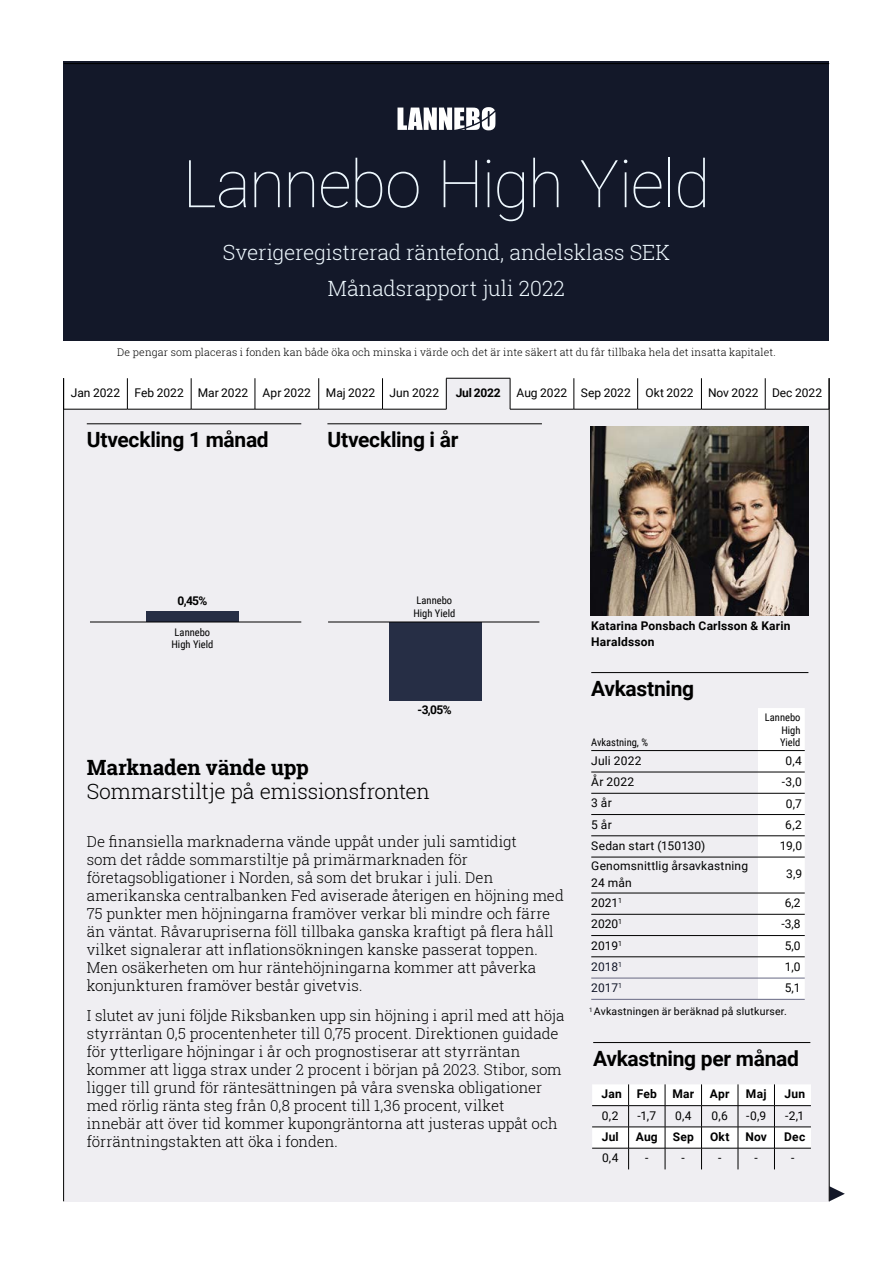
<style>
.page{position:relative;width:893px;height:1263px;background:#fff}
.page>*{position:absolute;margin:0;border:0;box-sizing:border-box;transform-origin:0 0}
.t1{font:100 66px "Roboto";letter-spacing:-.025em;color:#eef8fe}
.t2{font:300 21px/36px "Roboto Slab";letter-spacing:-.01em;color:#eef8fe;text-align:center}
.t3{font:700 21px "Roboto";letter-spacing:-.015em;color:#000}
.t4{font:300 21px "Roboto Slab";letter-spacing:-.01em;color:#000}
.t5{font:700 21px "Roboto Slab";letter-spacing:-.005em;color:#000}
.t6{font:300 15px/18px "Roboto Slab";color:#000}
.t7{font:12px/21.1px "Roboto";letter-spacing:.01em;color:#000}
.t8{font:700 12px/16.5px "Roboto";letter-spacing:.015em;color:#000}
.t9{font:12px "Roboto";color:#131829}
.t10{font:300 10.5px "Roboto Slab";letter-spacing:.015em;color:#000}
.t11{font:10.5px/12.6px "Roboto Condensed";color:#000;text-align:center}
.t12{font:10.5px "Roboto";letter-spacing:.02em;color:#000}
</style>
<div class="page">
<div style="left:64px;top:409px;width:765px;height:792px;background:#efeef2"></div>
<svg style="left:830px;top:1186px;width:15px;height:15px"></svg>
<hr style="left:63px;top:378px;width:1px;height:823px;background:#000">
<hr style="left:829px;top:378px;width:1px;height:823px;background:#000">
<div style="left:146px;top:611px;width:93px;height:10px;background:#293249"></div>
<hr style="left:87px;top:423px;width:214px;height:1px;background:#000">
<hr style="left:327px;top:423px;width:215px;height:1px;background:#000">
<img style="left:591px;top:426px;width:217px;height:189px">
<div style="left:758px;top:708px;width:47px;height:290px;background:#fff"></div>
<hr style="left:591px;top:750px;width:167px;height:1px;background:#000">
<hr style="left:758px;top:750px;width:47px;height:1px;background:#000">
<hr style="left:591px;top:772px;width:167px;height:1px;background:#000">
<hr style="left:758px;top:772px;width:47px;height:1px;background:#000">
<hr style="left:591px;top:793px;width:167px;height:1px;background:#000">
<hr style="left:758px;top:793px;width:47px;height:1px;background:#000">
<hr style="left:591px;top:814px;width:167px;height:1px;background:#000">
<hr style="left:758px;top:814px;width:47px;height:1px;background:#000">
<hr style="left:591px;top:835px;width:167px;height:1px;background:#000">
<hr style="left:758px;top:835px;width:47px;height:1px;background:#000">
<hr style="left:591px;top:857px;width:167px;height:1px;background:#000">
<hr style="left:758px;top:857px;width:47px;height:1px;background:#000">
<hr style="left:591px;top:893px;width:167px;height:1px;background:#000">
<hr style="left:758px;top:893px;width:47px;height:1px;background:#000">
<hr style="left:591px;top:914px;width:167px;height:1px;background:#000">
<hr style="left:758px;top:914px;width:47px;height:1px;background:#000">
<hr style="left:591px;top:935px;width:167px;height:1px;background:#000">
<hr style="left:758px;top:935px;width:47px;height:1px;background:#000">
<hr style="left:591px;top:956px;width:167px;height:1px;background:#000">
<hr style="left:758px;top:956px;width:47px;height:1px;background:#000">
<hr style="left:591px;top:978px;width:167px;height:1px;background:#676983">
<hr style="left:591px;top:999px;width:167px;height:1px;background:#676983">
<hr style="left:758px;top:978px;width:47px;height:1px;background:#676983">
<hr style="left:758px;top:999px;width:47px;height:1px;background:#676983">
<hr style="left:90px;top:622px;width:211px;height:1px;background:#000">
<hr style="left:328px;top:622px;width:211px;height:1px;background:#000">
<svg style="left:592px;top:1084px;width:219px;height:85px"></svg>
<hr style="left:593px;top:1042px;width:217px;height:1px;background:#000">
<div style="left:389px;top:622px;width:92px;height:78px;background:#293249"></div>
<hr style="left:591px;top:672px;width:217px;height:1px;background:#000">
<div style="left:446px;top:378px;width:64px;height:31px;background:#efeef2"></div>
<hr style="left:446px;top:378px;width:64px;height:1px;background:#000">
<hr style="left:63px;top:409px;width:64px;height:1px;background:#000">
<hr style="left:127px;top:409px;width:64px;height:1px;background:#000">
<hr style="left:191px;top:409px;width:64px;height:1px;background:#000">
<hr style="left:255px;top:409px;width:64px;height:1px;background:#000">
<hr style="left:319px;top:409px;width:63px;height:1px;background:#000">
<hr style="left:382px;top:409px;width:64px;height:1px;background:#000">
<hr style="left:510px;top:409px;width:64px;height:1px;background:#000">
<hr style="left:574px;top:409px;width:64px;height:1px;background:#000">
<hr style="left:638px;top:409px;width:63px;height:1px;background:#000">
<hr style="left:701px;top:409px;width:64px;height:1px;background:#000">
<hr style="left:765px;top:409px;width:64px;height:1px;background:#000">
<hr style="left:127px;top:378px;width:1px;height:31px;background:#000">
<hr style="left:191px;top:378px;width:1px;height:31px;background:#000">
<hr style="left:255px;top:378px;width:1px;height:31px;background:#000">
<hr style="left:318px;top:378px;width:1px;height:31px;background:#000">
<hr style="left:382px;top:378px;width:1px;height:31px;background:#000">
<hr style="left:446px;top:378px;width:1px;height:31px;background:#000">
<hr style="left:510px;top:378px;width:1px;height:31px;background:#000">
<hr style="left:574px;top:378px;width:1px;height:31px;background:#000">
<hr style="left:637px;top:378px;width:1px;height:31px;background:#000">
<hr style="left:701px;top:378px;width:1px;height:31px;background:#000">
<hr style="left:765px;top:378px;width:1px;height:31px;background:#000">
<div style="left:64px;top:61px;width:765px;height:279px;background:#131829"></div>
<hr style="left:64px;top:63px;width:765px;height:1px;background:#000">
<svg style="left:397px;top:107px;width:98px;height:23px"></svg>
<h1 class="t1" style="left:183px;top:137px;width:529px">Lannebo High Yield</h1>
<h2 class="t2" style="left:223px;top:234px;width:449px">Sverigeregistrerad räntefond, andelsklass SEK<br>Månadsrapport juli 2022</h2>
<p class="t10" style="left:117px;top:345px;width:660px">De pengar som placeras i fonden kan både öka och minska i värde och det är inte säkert att du får tillbaka hela det insatta kapitalet.</p>
<p class="t7" style="left:71px;top:382px;width:370px">Jan 2022 Feb 2022 Mar 2022 Apr 2022 Maj 2022 Jun 2022</p>
<p class="t8" style="left:456px;top:384px;width:46px">Jul 2022</p>
<p class="t7" style="left:517px;top:382px;width:307px">Aug 2022 Sep 2022 Okt 2022 Nov 2022 Dec 2022</p>
<h2 class="t3" style="left:87px;top:425px;width:183px">Utveckling 1 månad</h2>
<h2 class="t3" style="left:327px;top:425px;width:133px">Utveckling i år</h2>
<p class="t8" style="left:177px;top:592px;width:31px">0,45%</p>
<p class="t11" style="left:171px;top:625px;width:43px">Lannebo<br>High Yield</p>
<p class="t11" style="left:413px;top:594px;width:43px">Lannebo<br>High Yield</p>
<p class="t8" style="left:418px;top:701px;width:36px">-3,05%</p>
<h2 class="t5" style="left:87px;top:753px;width:224px">Marknaden vände upp</h2>
<h2 class="t4" style="left:87px;top:777px;width:345px">Sommarstiltje på emissionsfronten</h2>
<p class="t6" style="left:87px;top:832px;width:479px">De finansiella marknaderna vände uppåt under juli samtidigt<br>som det rådde sommarstiltje på primärmarknaden för företagsobligationer i Norden, så som det brukar i juli. Den amerikanska centralbanken Fed aviserade återigen en höjning med 75 punkter men höjningarna framöver verkar bli mindre och färre än väntat. Råvarupriserna föll tillbaka ganska kraftigt på flera håll vilket signalerar att inflationsökningen kanske passerat toppen.<br>Men osäkerheten om hur räntehöjningarna kommer att påverka konjunkturen framöver består givetvis.</p>
<p class="t6" style="left:87px;top:1006px;width:479px">I slutet av juni följde Riksbanken upp sin höjning i april med att höja styrräntan 0,5 procentenheter till 0,75 procent. Direktionen guidade för ytterligare höjningar i år och prognostiserar att styrräntan kommer att ligga strax under 2 procent i början på 2023. Stibor, som ligger till grund för räntesättningen på våra svenska obligationer med rörlig ränta steg från 0,8 procent till 1,36 procent, vilket<br>innebär att över tid kommer kupongräntorna att justeras uppåt och förräntningstakten att öka i fonden.</p>
<p class="t8" style="left:591px;top:617px;width:201px">Katarina Ponsbach Carlsson &amp; Karin<br>Haraldsson</p>
<h2 class="t3" style="left:591px;top:674px;width:104px">Avkastning</h2>
<p class="t11" style="left:591px;top:736px;width:58px">Avkastning, %</p>
<p class="t7" style="left:591px;top:749px;width:158px">Juli 2022<br>År 2022<br>3 år<br>5 år<br>Sedan start (150130)<br>Genomsnittlig årsavkastning</p>
<p class="t7" style="left:591px;top:872px;width:42px;line-height:20.4px">24 mån<br>2021<sup>1</sup></p>
<p class="t11" style="left:780px;top:711px;width:22px;text-align:justify;text-indent:-15px">Lannebo High Yield</p>
<p class="t7" style="left:780px;top:750px;width:24px;text-align:center">0,4 -3,0<br>0,7<br>6,2<br>19,0</p>
<p class="t7" style="left:786px;top:863px;width:17px">3,9</p>
<p class="t7" style="left:785px;top:892px;width:17px">6,2</p>
<p class="t7" style="left:591px;top:913px;width:32px">2020<sup>1</sup></p>
<p class="t7" style="left:781px;top:913px;width:21px">-3,8</p>
<p class="t7" style="left:591px;top:934px;width:32px">2019<sup>1</sup></p>
<p class="t7" style="left:785px;top:934px;width:17px">5,0</p>
<p class="t9" style="left:591px;top:958px;width:32px">2018<sup>1</sup></p>
<p class="t7" style="left:785px;top:955px;width:17px">1,0</p>
<p class="t9" style="left:591px;top:979px;width:32px">2017<sup>1</sup></p>
<p class="t7" style="left:785px;top:977px;width:17px">5,1</p>
<p class="t12" style="left:589px;top:1004px;width:199px"><sup>1</sup> Avkastningen är beräknad på slutkurser.</p>
<h2 class="t3" style="left:593px;top:1043px;width:207px">Avkastning per månad</h2>
<p class="t8" style="left:602px;top:1085px;width:57px">Jan Feb</p>
<p class="t8" style="left:672px;top:1085px;width:23px">Mar</p>
<p class="t8" style="left:710px;top:1085px;width:21px">Apr</p>
<p class="t8" style="left:746px;top:1085px;width:22px">Maj</p>
<p class="t8" style="left:784px;top:1085px;width:22px">Jun</p>
<p class="t7" style="left:602px;top:1104px;width:18px">0,2</p>
<p class="t7" style="left:638px;top:1104px;width:20px">-1,7</p>
<p class="t7" style="left:675px;top:1104px;width:18px">0,4</p>
<p class="t7" style="left:712px;top:1104px;width:18px">0,6</p>
<p class="t7" style="left:746px;top:1104px;width:21px">-0,9</p>
<p class="t7" style="left:785px;top:1104px;width:21px">-2,1</p>
<p class="t8" style="left:602px;top:1128px;width:19px">Jul</p>
<p class="t8" style="left:636px;top:1128px;width:59px">Aug Sep</p>
<p class="t8" style="left:710px;top:1128px;width:21px">Okt</p>
<p class="t8" style="left:745px;top:1128px;width:23px">Nov</p>
<p class="t8" style="left:784px;top:1128px;width:22px">Dec</p>
<p class="t7" style="left:602px;top:1147px;width:18px">0,4</p>
<p class="t7" style="left:645px;top:1147px;width:5px">-</p>
<p class="t7" style="left:682px;top:1147px;width:5px">-</p>
<p class="t7" style="left:718px;top:1147px;width:5px">-</p>
<p class="t7" style="left:755px;top:1147px;width:5px">-</p>
<p class="t7" style="left:791px;top:1147px;width:5px">-</p>
</div>
